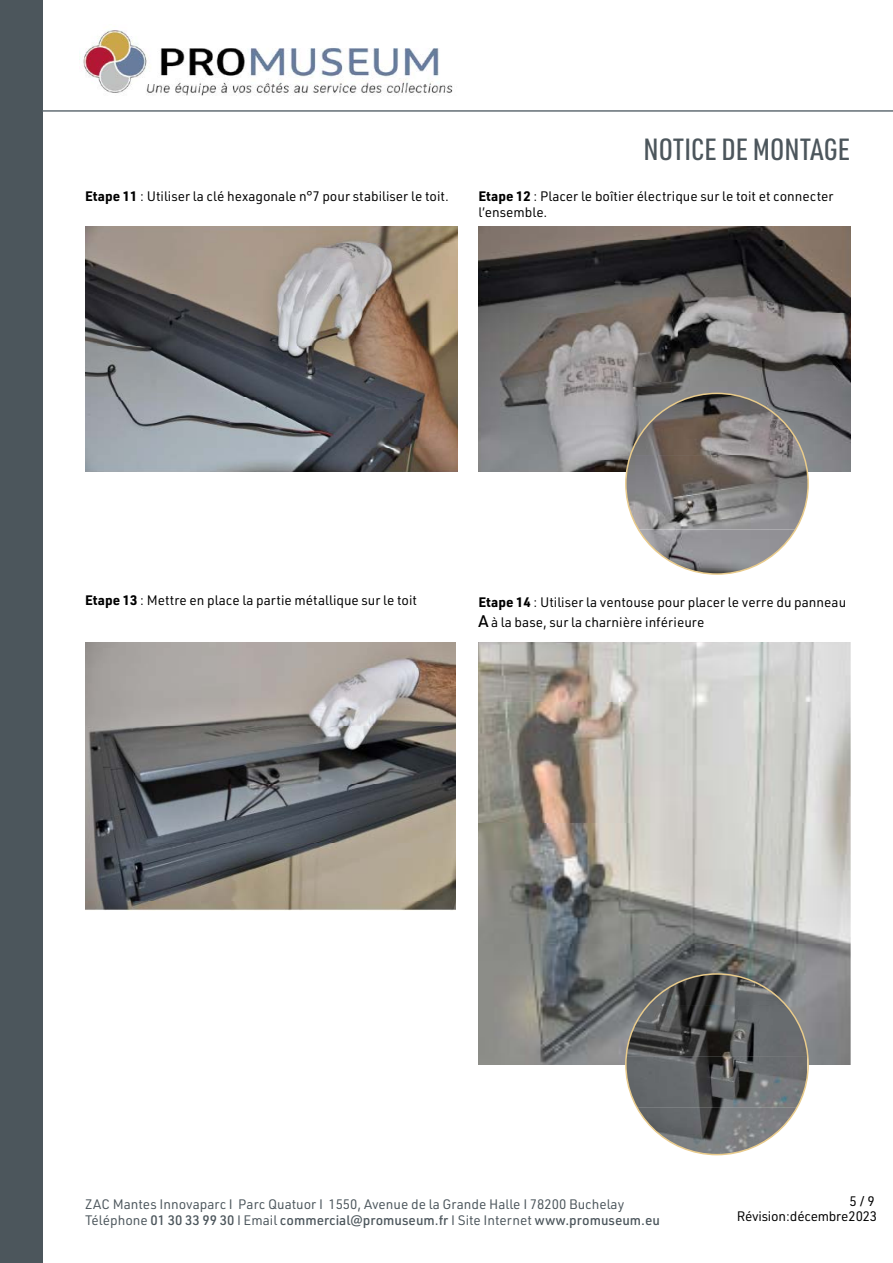
<style>
.page{position:relative;width:893px;height:1263px;background:#fff}
.page>*{position:absolute;margin:0;border:0;box-sizing:border-box;transform-origin:0 0}
.t1{font:500 30px "URWDIN Cond";color:#4c565c}
.t2{font:13.5px/16.2px "URWDIN";color:#000}
.t3{font:13.5px/16.2px "URWDIN";color:#4c565c}
.t4{font:13.5px/14.9px "URWDIN";letter-spacing:-.02em;color:#000;text-align:right}
.s1{font-weight:700}
.s2{font-weight:500;font-size:16.5px}
.s3{font-weight:500}
</style>
<div class="page">
<div style="left:0;top:0;width:43px;height:1263px;background:#4c565c"></div>
<hr style="left:43px;top:110px;width:850px;height:2px;background:#636e75">
<img style="left:83px;top:26px;width:370px;height:70px">
<img style="left:85px;top:227px;width:372px;height:244px">
<img style="left:478px;top:227px;width:372px;height:244px">
<img style="left:630px;top:393px;width:173px;height:62px">
<img style="left:626px;top:455px;width:182px;height:75px">
<img style="left:638px;top:530px;width:157px;height:43px">
<img style="left:85px;top:643px;width:371px;height:267px">
<img style="left:478px;top:643px;width:372px;height:421px">
<img style="left:648px;top:974px;width:138px;height:31px">
<img style="left:626px;top:1005px;width:182px;height:103px">
<img style="left:637px;top:1108px;width:160px;height:46px">
<h1 class="t1" style="left:644px;top:129px;width:208px">NOTICE DE MONTAGE</h1>
<p class="t2" style="left:85px;top:188px;width:365px"><span class="s1">Etape 11</span> : Utiliser la clé hexagonale n°7 pour stabiliser le toit.</p>
<p class="t2" style="left:478px;top:188px;width:357px"><span class="s1">Etape 12</span> : Placer le boîtier électrique sur le toit et connecter l’ensemble.</p>
<p class="t2" style="left:85px;top:592px;width:334px"><span class="s1">Etape 13</span> : Mettre en place la partie métallique sur le toit</p>
<p class="t2" style="left:478px;top:592px;width:369px;line-height:19.8px"><span class="s1">Etape 14</span> : Utiliser la ventouse pour placer le verre du panneau<br><span class="s2">A</span> à la base, sur la charnière inférieure</p>
<p class="t3" style="left:85px;top:1195px;width:576px">ZAC Mantes Innovaparc I Parc Quatuor I 1550, Avenue de la Grande Halle I 78200 Buchelay<br>Téléphone <span class="s3">01 30 33 99 30</span> I Email <span class="s3">commercial@promuseum.fr</span> I Site Internet <span class="s3">www.promuseum.eu</span></p>
<p class="t4" style="left:737px;top:1193px;width:142px">5 / 9<br>Révision : décembre 2023</p>
</div>
